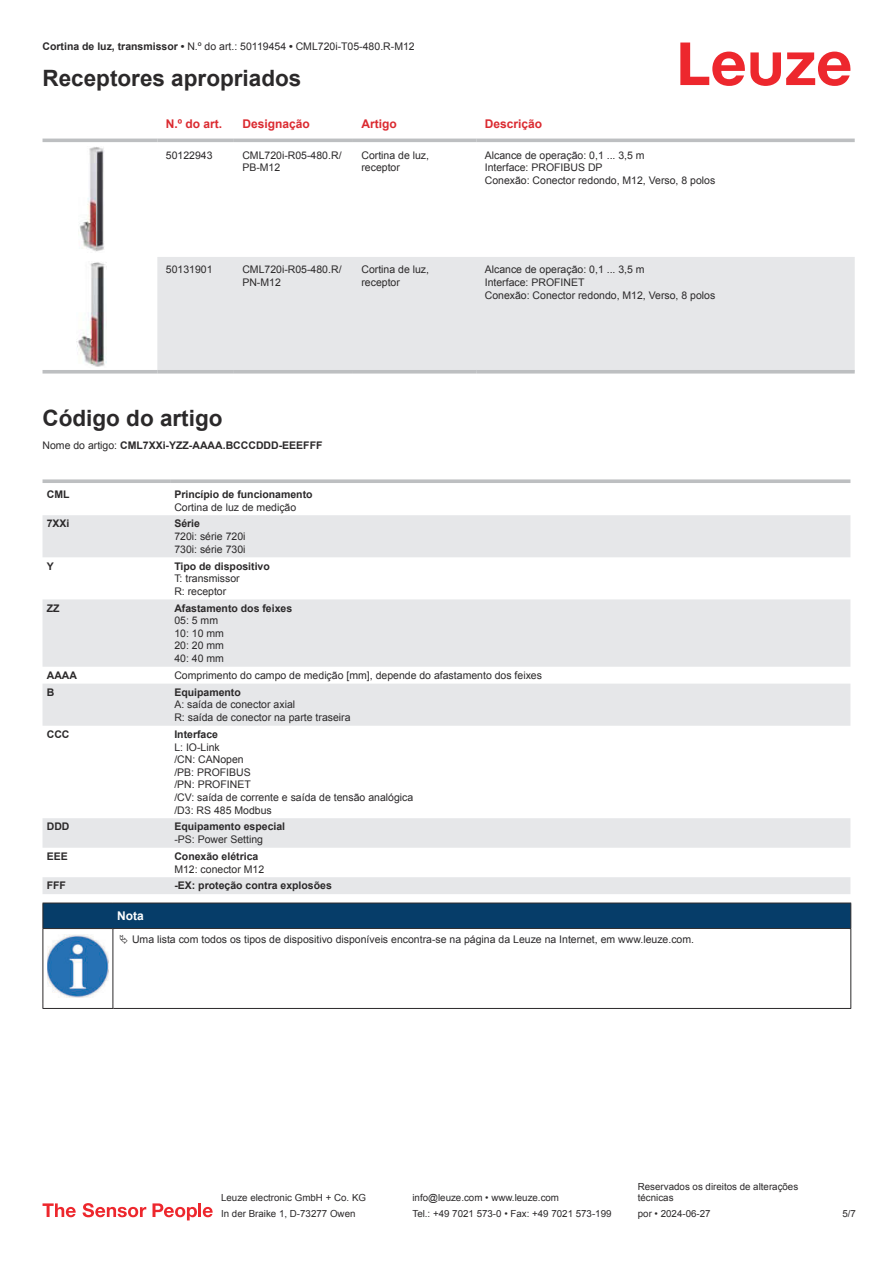
<style>
.page{position:relative;width:893px;height:1263px;background:#fff}
.page>*{position:absolute;margin:0;border:0;box-sizing:border-box;transform-origin:0 0}
.t1{font:700 22.5px "Arial";color:#2b292a}
.t2{font:700 12px "Arial";color:#db2a30}
.t3{font:700 12px "Arial";color:#fff}
.t4{font:10.5px/12.6px "Arial";color:#2b292a}
.t5{font:700 10.5px "Arial";color:#2b292a}
.t6{font:9.75px/11.7px "Arial";color:#2b292a}
.s1{font-weight:700}
.s2{font-weight:400}
</style>
<div class="page">
<svg style="left:680px;top:43px;width:170px;height:43px"></svg>
<div style="left:157px;top:257px;width:698px;height:113px;background:#e6e7e9"></div>
<hr style="left:43px;top:139px;width:114px;height:3px;background:#bdbfc1">
<hr style="left:157px;top:139px;width:77px;height:3px;background:#bdbfc1">
<hr style="left:234px;top:139px;width:119px;height:3px;background:#bdbfc1">
<hr style="left:353px;top:139px;width:123px;height:3px;background:#bdbfc1">
<hr style="left:476px;top:139px;width:379px;height:3px;background:#bdbfc1">
<svg style="left:43px;top:370px;width:114px;height:4px"></svg>
<svg style="left:157px;top:370px;width:77px;height:4px"></svg>
<svg style="left:234px;top:370px;width:119px;height:4px"></svg>
<svg style="left:353px;top:370px;width:123px;height:4px"></svg>
<svg style="left:476px;top:370px;width:379px;height:4px;background:#c4c6c7"></svg>
<img style="left:79px;top:147px;width:25px;height:105px">
<img style="left:76px;top:262px;width:31px;height:105px">
<svg style="left:43px;top:515px;width:807px;height:379px;fill:#e6e7e9"></svg>
<svg style="left:43px;top:479px;width:127px;height:4px"></svg>
<svg style="left:170px;top:479px;width:680px;height:4px;background:#c4c6c7"></svg>
<svg style="left:43px;top:1203px;width:33px;height:14px"></svg>
<svg style="left:83px;top:1203px;width:63px;height:14px"></svg>
<svg style="left:153px;top:1203px;width:44px;height:17px"></svg>
<hr style="left:198px;top:1203px;width:3px;height:14px;background:#ed272d">
<svg style="left:203px;top:1207px;width:10px;height:10px"></svg>
<hr style="left:43px;top:928px;width:70px;height:1px;background:#2b292a">
<div style="left:43px;top:903px;width:808px;height:25px;background:#063d69"></div>
<hr style="left:113px;top:928px;width:738px;height:1px;background:#2b292a">
<hr style="left:43px;top:929px;width:1px;height:75px;background:#2b292a">
<hr style="left:113px;top:929px;width:1px;height:75px;background:#2b292a">
<hr style="left:850px;top:929px;width:1px;height:75px;background:#2b292a">
<hr style="left:43px;top:1008px;width:70px;height:1px;background:#2b292a">
<hr style="left:113px;top:1008px;width:738px;height:1px;background:#2b292a">
<img style="left:47px;top:935px;width:61px;height:63px">
<p class="t4" style="left:43px;top:41px;width:374px"><span class="s1">Cortina de luz, transmissor •</span> N.º do art.: 50119454 <span class="s1">•</span> CML720i-T05-480.R-M12</p>
<h1 class="t1" style="left:43px;top:70px;width:260px">Receptores apropriados</h1>
<p class="t2" style="left:166px;top:119px;width:58px">N.º do art.</p>
<p class="t2" style="left:242px;top:119px;width:69px">Designação</p>
<p class="t2" style="left:361px;top:119px;width:37px">Artigo</p>
<p class="t2" style="left:485px;top:119px;width:59px">Descrição</p>
<p class="t4" style="left:166px;top:150px;width:48px">50122943</p>
<p class="t4" style="left:242px;top:150px;width:101px">CML720i-R05-480.R/<br>PB-M12</p>
<p class="t4" style="left:361px;top:150px;width:69px">Cortina de luz, receptor</p>
<p class="t4" style="left:485px;top:150px;width:232px">Alcance de operação: 0,1 ... 3,5 m<br>Interface: PROFIBUS DP<br>Conexão: Conector redondo, M12, Verso, 8 polos</p>
<p class="t4" style="left:166px;top:264px;width:48px">50131901</p>
<p class="t4" style="left:242px;top:264px;width:101px">CML720i-R05-480.R/<br>PN-M12</p>
<p class="t4" style="left:361px;top:264px;width:69px">Cortina de luz, receptor</p>
<p class="t4" style="left:485px;top:264px;width:232px">Alcance de operação: 0,1 ... 3,5 m<br>Interface: PROFINET<br>Conexão: Conector redondo, M12, Verso, 8 polos</p>
<h1 class="t1" style="left:43px;top:410px;width:181px">Código do artigo</h1>
<p class="t5" style="left:43px;top:442px;width:282px"><span class="s2">Nome do artigo:</span> CML7XXi-YZZ-AAAA.BCCCDDD-EEEFFF</p>
<p class="t5" style="left:47px;top:490px;width:24px">CML</p>
<p class="t5" style="left:174px;top:490px;width:140px">Princípio de funcionamento</p>
<p class="t4" style="left:174px;top:501px;width:123px">Cortina de luz de medição</p>
<p class="t5" style="left:47px;top:520px;width:24px">7XXi</p>
<p class="t5" style="left:174px;top:520px;width:27px">Série</p>
<p class="t4" style="left:174px;top:531px;width:73px">720i: série 720i<br>730i: série 730i</p>
<p class="t5" style="left:47px;top:562px;width:9px">Y</p>
<p class="t5" style="left:174px;top:562px;width:97px">Tipo de dispositivo</p>
<p class="t4" style="left:174px;top:573px;width:67px">T: transmissor<br>R: receptor</p>
<p class="t5" style="left:47px;top:604px;width:14px">ZZ</p>
<p class="t5" style="left:174px;top:604px;width:119px">Afastamento dos feixes</p>
<p class="t4" style="left:174px;top:615px;width:51px">05: 5 mm<br>10: 10 mm<br>20: 20 mm<br>40: 40 mm</p>
<p class="t5" style="left:47px;top:671px;width:32px">AAAA</p>
<p class="t4" style="left:174px;top:670px;width:369px">Comprimento do campo de medição [mm], depende do afastamento dos feixes</p>
<p class="t5" style="left:47px;top:688px;width:9px">B</p>
<p class="t5" style="left:174px;top:688px;width:68px">Equipamento</p>
<p class="t4" style="left:174px;top:699px;width:178px">A: saída de conector axial<br>R: saída de conector na parte traseira</p>
<p class="t5" style="left:47px;top:730px;width:24px">CCC</p>
<p class="t5" style="left:174px;top:730px;width:45px">Interface</p>
<p class="t4" style="left:174px;top:741px;width:240px">L: IO-Link<br>/CN: CANopen<br>/PB: PROFIBUS<br>/PN: PROFINET<br>/CV: saída de corrente e saída de tensão analógica /D3: RS 485 Modbus</p>
<p class="t5" style="left:47px;top:823px;width:24px">DDD</p>
<p class="t5" style="left:174px;top:823px;width:112px">Equipamento especial</p>
<p class="t4" style="left:174px;top:834px;width:90px">-PS: Power Setting</p>
<p class="t5" style="left:47px;top:852px;width:23px">EEE</p>
<p class="t5" style="left:174px;top:852px;width:86px">Conexão elétrica</p>
<p class="t4" style="left:174px;top:863px;width:91px">M12: conector M12</p>
<p class="t5" style="left:47px;top:882px;width:21px">FFF</p>
<p class="t5" style="left:174px;top:882px;width:159px">-EX: proteção contra explosões</p>
<p class="t3" style="left:117px;top:911px;width:28px">Nota</p>
<p class="t4" style="left:132px;top:934px;width:564px">Uma lista com todos os tipos de dispositivo disponíveis encontra-se na página da Leuze na Internet, em www.leuze.com.</p>
<p class="t6" style="left:221px;top:1193px;width:146px">Leuze electronic GmbH + Co. KG</p>
<p class="t6" style="left:412px;top:1193px;width:148px">info@leuze.com • www.leuze.com</p>
<p class="t6" style="left:638px;top:1181px;width:162px">Reservados os direitos de alterações técnicas</p>
<p class="t6" style="left:221px;top:1209px;width:136px">In der Braike 1, D-73277 Owen</p>
<p class="t6" style="left:412px;top:1209px;width:201px">Tel.: +49 7021 573-0 • Fax: +49 7021 573-199</p>
<p class="t6" style="left:638px;top:1209px;width:74px">por • 2024-06-27</p>
<p class="t6" style="left:842px;top:1209px;width:15px">5 /7</p>
</div>
